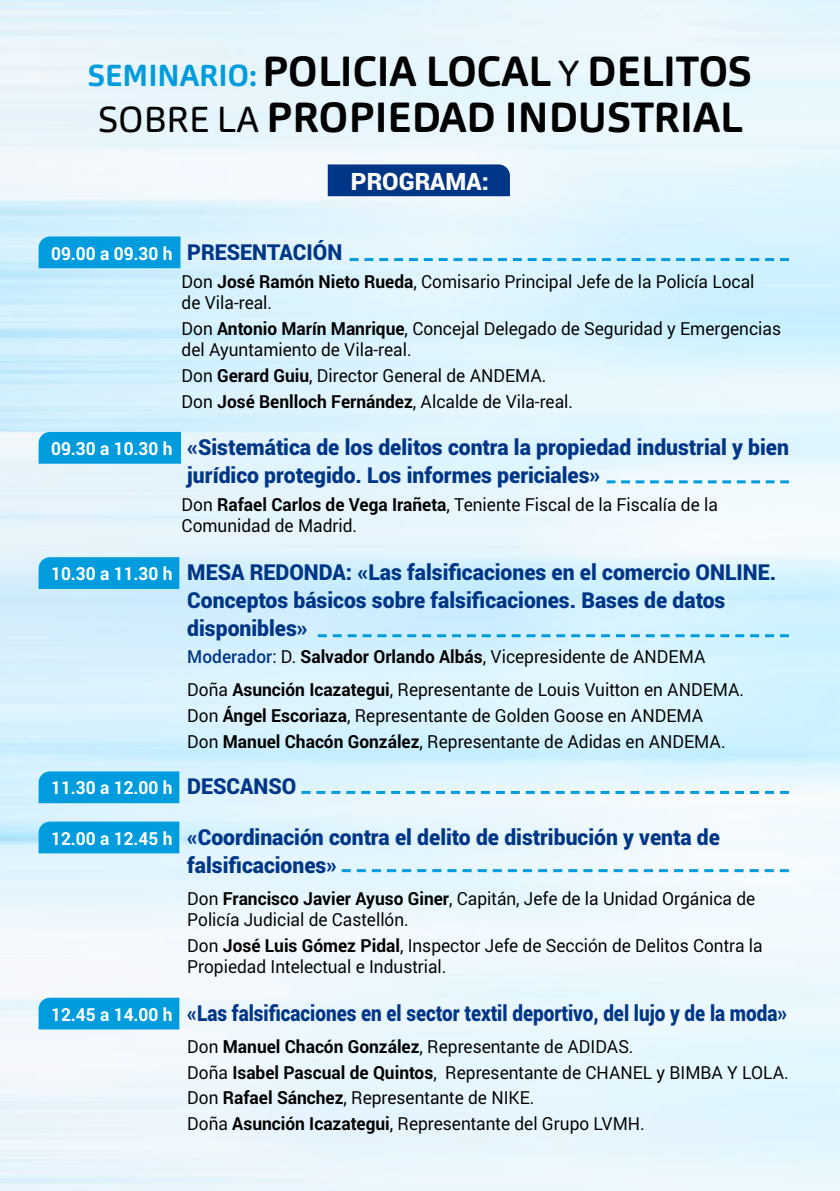
<style>
.page{position:relative;width:840px;height:1191px;background:#fff}
.page>*{position:absolute;margin:0;border:0;box-sizing:border-box;transform-origin:0 0}
.t1{font:700 41.6px/46px "Carnas";letter-spacing:-.005em;color:#000}
.t2{font:900 24px "Roboto";color:#fff}
.t3{font:900 22px/28px "Roboto";color:#003687;scale:.96 1}
.t4{font:900 22px/28px "Roboto";color:#003687;scale:.92 1}
.t5{font:900 22px "Roboto";color:#003687;scale:.86 1}
.t6{font:18px/25.6px "Roboto";color:#000;scale:.96 1}
.t7{font:700 18px "Roboto";color:#fff;scale:.96 1}
.s1{font-size:30px;color:#009cde}
.s2{font-weight:400;font-size:35.8px}
.s3{font-weight:700;color:#fff}
.s4{font-weight:900;font-size:22px;color:#003687}
.s5{font-weight:700}
.s6{font-weight:700;font-size:18px;color:#fff}
.s7{font-weight:500;color:#003687}
</style>
<div class="page">
<img style="left:0;top:0;width:839px;height:1191px">
<div style="left:327px;top:164px;width:182px;height:32px;background:#003687"></div>
<div style="left:39px;top:236px;width:141px;height:32px;background:#009cde"></div>
<div style="left:39px;top:432px;width:142px;height:32px;background:#009cde"></div>
<div style="left:39px;top:557px;width:140px;height:32px;background:#009cde"></div>
<div style="left:39px;top:771px;width:140px;height:32px;background:#009cde"></div>
<div style="left:39px;top:821px;width:140px;height:32px;background:#009cde"></div>
<div style="left:39px;top:997px;width:140px;height:32px;background:#009cde"></div>
<svg style="left:349px;top:258px;width:439px;height:3px"></svg>
<svg style="left:606px;top:480px;width:182px;height:3px"></svg>
<svg style="left:341px;top:869px;width:447px;height:3px"></svg>
<svg style="left:301px;top:791px;width:487px;height:3px"></svg>
<svg style="left:317px;top:634px;width:471px;height:3px"></svg>
<h1 class="t1" style="left:88px;top:48px;width:665px"><span class="s1">SEMINARIO:</span> POLICIA LOCAL <span class="s2">Y</span> DELITOS<br><span class="s2">SOBRE LA</span> PROPIEDAD INDUSTRIAL</h1>
<h2 class="t2" style="left:351px;top:164px;width:139px">PROGRAMA:</h2>
<p class="t6" style="left:181px;top:240px;width:598px;line-height:27.2px;text-indent:-130px"><span class="s3">09.00 a 09.30 h</span> <span class="s4">PRESENTACIÓN<br></span>Don <span class="s5">José Ramón Nieto Rueda</span>, Comisario Principal Jefe de la Policía Local</p>
<p class="t6" style="left:181px;top:289px;width:625px">de Vila-real.<br>Don <span class="s5">Antonio Marín Manrique</span>, Concejal Delegado de Seguridad y Emergencias</p>
<p class="t6" style="left:181px;top:336px;width:409px">del Ayuntamiento de Vila-real.<br>Don <span class="s5">Gerard Guiu</span>, Director General de ANDEMA.<br>Don <span class="s5">José Benlloch Fernández</span>, Alcalde de Vila-real.</p>
<p class="t3" style="left:187px;top:433px;width:628px;text-indent:-136px"><span class="s6">09.30 a 10.30 h</span> «Sistemática de los delitos contra la propiedad industrial y bien jurídico protegido. Los informes periciales»</p>
<p class="t6" style="left:181px;top:493px;width:559px;line-height:21.6px">Don <span class="s5">Rafael Carlos de Vega Irañeta</span>, Teniente Fiscal de la Fiscalía de la<br>Comunidad de Madrid.</p>
<p class="t3" style="left:187px;top:557px;width:614px;text-indent:-136px"><span class="s6">10.30 a 11.30 h</span> MESA REDONDA: «Las falsificaciones en el comercio ONLINE.<br>Conceptos básicos sobre falsificaciones. Bases de datos disponibles»</p>
<p class="t6" style="left:187px;top:640px;width:581px;line-height:33px"><span class="s7">Moderador</span>: D. <span class="s5">Salvador Orlando Albás</span>, Vicepresidente de ANDEMA<br>Doña <span class="s5">Asunción Icazategui</span>, Representante de Louis Vuitton en ANDEMA.</p>
<p class="t6" style="left:187px;top:702px;width:562px">Don <span class="s5">Ángel Escoriaza</span>, Representante de Golden Goose en ANDEMA<br>Don <span class="s5">Manuel Chacón González</span>, Representante de Adidas en ANDEMA.</p>
<p class="t7" style="left:51px;top:775px;width:257px">11.30 a 12.00 h <span class="s4">DESCANSO</span></p>
<p class="t4" style="left:187px;top:821px;width:580px;text-indent:-136px"><span class="s6">12.00 a 12.45 h</span> «Coordinación contra el delito de distribución y venta de falsificaciones»</p>
<p class="t6" style="left:187px;top:886px;width:592px;line-height:21.6px">Don <span class="s5">Francisco Javier Ayuso Giner</span>, Capitán, Jefe de la Unidad Orgánica de<br>Policía Judicial de Castellón.</p>
<p class="t6" style="left:187px;top:934px;width:600px;line-height:21.6px">Don <span class="s5">José Luis Gómez Pidal</span>, Inspector Jefe de Sección de Delitos Contra la<br>Propiedad Intelectual e Industrial.</p>
<p class="t5" style="left:51px;top:997px;width:857px"><span class="s6">12.45 a 14.00 h</span> «Las falsificaciones en el sector textil deportivo, del lujo y de la moda»</p>
<p class="t6" style="left:187px;top:1033px;width:627px">Don <span class="s5">Manuel Chacón González</span>, Representante de ADIDAS.<br>Doña <span class="s5">Isabel Pascual de Quintos</span>, Representante de CHANEL y BIMBA Y LOLA.<br>Don <span class="s5">Rafael Sánchez</span>, Representante de NIKE.<br>Doña <span class="s5">Asunción Icazategui</span>, Representante del Grupo LVMH.</p>
</div>
